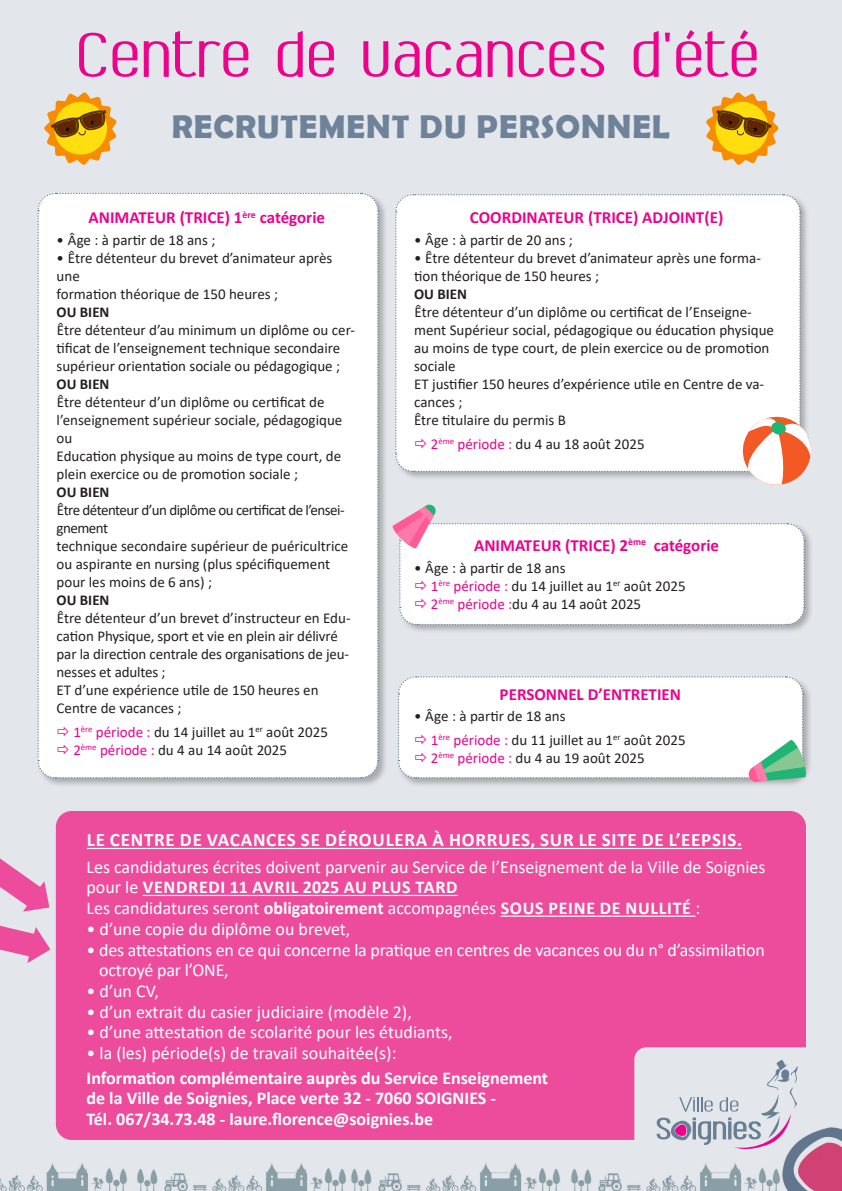
<style>
.page{position:relative;width:842px;height:1191px;background:#e3e6eb}
.page>*{position:absolute;margin:0;border:0;box-sizing:border-box;transform-origin:0 0}
.t1{font:73px "Ambrosia Demo";color:#ed028c}
.t2{font:700 33px "Berlin Sans FB Demi";letter-spacing:.03em;color:#6e8399}
.t3{font:700 19px "Calibri";letter-spacing:.04em;color:#fff}
.t4{font:18px/20.7px "Calibri";color:#fff}
.t5{font:700 18px/20.7px "Calibri";color:#fff}
.t6{font:700 17px "Calibri";color:#ed028c}
.t7{font:15px/18px "Calibri";color:#231f20}
.t8{font:700 15px "Calibri";color:#231f20}
.s1{color:#ed028c}
.s2{font-weight:700}
</style>
<div class="page">
<img style="left:351px;top:1163px;width:209px;height:28px">
<img style="left:137px;top:1163px;width:209px;height:28px">
<img style="left:0;top:1128px;width:127px;height:63px">
<div style="left:398px;top:522px;width:416px;height:112px;background:#231f20;opacity:.3"></div>
<div style="left:36px;top:192px;width:351px;height:595px;background:#231f20;opacity:.3"></div>
<div style="left:397px;top:675px;width:415px;height:112px;background:#231f20;opacity:.3"></div>
<div style="left:56px;top:811px;width:750px;height:329px;background:#ed4c9c;border-radius:16px"></div>
<hr style="left:87px;top:848px;width:655px;height:1px;background:#fff">
<hr style="left:143px;top:895px;width:315px;height:1px;background:#fff">
<hr style="left:501px;top:915px;width:194px;height:1px;background:#fff">
<svg style="left:44px;top:92px;width:72px;height:73px"></svg>
<svg style="left:706px;top:92px;width:72px;height:73px"></svg>
<svg style="left:0;top:858px;width:49px;height:53px"></svg>
<svg style="left:0;top:925px;width:50px;height:38px"></svg>
<svg style="left:634px;top:1047px;width:172px;height:79px;background:#dadde4"></svg>
<img style="left:571px;top:1126px;width:271px;height:65px">
<svg style="left:392px;top:504px;width:413px;height:122px"></svg>
<svg style="left:397px;top:675px;width:410px;height:108px;background:#f4f7f6"></svg>
<div style="left:37px;top:192px;width:342px;height:587px;background:#fff"></div>
<svg style="left:395px;top:194px;width:416px;height:291px;background:#faf8f8"></svg>
<p class="t1" style="left:79px;top:29px;width:685px">Centre de vacances d’ete</p>
<p class="t2" style="left:172px;top:108px;width:500px">RECRUTEMENT DU PERSONNEL</p>
<p class="t6" style="left:89px;top:206px;width:238px">ANIMATEUR (TRICE) 1<sup>ère</sup> catégorie</p>
<p class="t7" style="left:57px;top:231px;width:160px">• Âge : à partir de 18 ans ;</p>
<p class="t7" style="left:57px;top:249px;width:277px">• Être détenteur du brevet d’animateur après une<br>formation théorique de 150 heures ;</p>
<p class="t8" style="left:57px;top:301px;width:54px">OU BIEN</p>
<p class="t7" style="left:57px;top:321px;width:300px">Être détenteur d’au minimum un diplôme ou cer&shy;tificat de l’enseignement technique secondaire supérieur orientation sociale ou pédagogique ;</p>
<p class="t8" style="left:57px;top:373px;width:54px">OU BIEN</p>
<p class="t7" style="left:57px;top:393px;width:287px">Être détenteur d’un diplôme ou certificat de l’enseignement supérieur sociale, pédagogique ou<br>Education physique au moins de type court, de plein exercice ou de promotion sociale ;</p>
<p class="t8" style="left:57px;top:481px;width:54px">OU BIEN</p>
<p class="t7" style="left:57px;top:501px;width:293px">Être détenteur d’un diplôme ou certificat de l’ensei&shy;gnement<br>technique secondaire supérieur de puéricultrice ou aspirante en nursing (plus spécifiquement pour les moins de 6 ans) ;</p>
<p class="t8" style="left:57px;top:589px;width:54px">OU BIEN</p>
<p class="t7" style="left:57px;top:609px;width:296px">Être détenteur d’un brevet d’instructeur en Edu&shy;cation Physique, sport et vie en plein air délivré par la direction centrale des organisations de jeu&shy;nesses et adultes ;</p>
<p class="t7" style="left:57px;top:681px;width:264px">ET d’une expérience utile de 150 heures en<br>Centre de vacances ;</p>
<p class="t7" style="left:73px;top:722px;width:256px"><span class="s1">1</span><sup>ère</sup> <span class="s1">période :</span> du 14 juillet au 1<sup>er</sup> août 2025</p>
<p class="t7" style="left:73px;top:740px;width:215px"><span class="s1">2</span><sup>ème</sup> <span class="s1">période :</span> du 4 au 14 août 2025</p>
<p class="t6" style="left:470px;top:206px;width:255px">COORDINATEUR (TRICE) ADJOINT(E)</p>
<p class="t7" style="left:414px;top:231px;width:160px">• Âge : à partir de 20 ans ;</p>
<p class="t7" style="left:414px;top:249px;width:348px">• Être détenteur du brevet d’animateur après une forma&shy;tion théorique de 150 heures ;</p>
<p class="t8" style="left:414px;top:283px;width:54px">OU BIEN</p>
<p class="t7" style="left:414px;top:303px;width:361px">Être détenteur d’un diplôme ou certificat de l’Enseigne&shy;ment Supérieur social, pédagogique ou éducation physique au moins de type court, de plein exercice ou de promotion sociale</p>
<p class="t7" style="left:414px;top:375px;width:352px">ET justifier 150 heures d’expérience utile en Centre de va&shy;cances ;</p>
<p class="t7" style="left:414px;top:411px;width:153px">Être titulaire du permis B</p>
<p class="t7" style="left:431px;top:434px;width:215px"><span class="s1">2</span><sup>ème</sup> <span class="s1">période :</span> du 4 au 18 août 2025</p>
<p class="t6" style="left:474px;top:533px;width:246px">ANIMATEUR (TRICE) 2<sup>ème</sup> catégorie</p>
<p class="t7" style="left:414px;top:558px;width:153px">• Âge : à partir de 18 ans</p>
<p class="t7" style="left:431px;top:576px;width:256px"><span class="s1">1</span><sup>ère</sup> <span class="s1">période :</span> du 14 juillet au 1<sup>er</sup> août 2025</p>
<p class="t7" style="left:431px;top:594px;width:212px"><span class="s1">2</span><sup>ème</sup> <span class="s1">période :</span>du 4 au 14 août 2025</p>
<p class="t6" style="left:500px;top:682px;width:183px">PERSONNEL D’ENTRETIEN</p>
<p class="t7" style="left:414px;top:707px;width:153px">• Âge : à partir de 18 ans</p>
<p class="t7" style="left:431px;top:730px;width:256px"><span class="s1">1</span><sup>ère</sup> <span class="s1">période :</span> du 11 juillet au 1<sup>er</sup> août 2025</p>
<p class="t7" style="left:431px;top:748px;width:215px"><span class="s1">2</span><sup>ème</sup> <span class="s1">période :</span> du 4 au 19 août 2025</p>
<p class="t3" style="left:87px;top:826px;width:657px">LE CENTRE DE VACANCES SE DÉROULERA À HORRUES, SUR LE SITE DE L’EEPSIS.</p>
<p class="t4" style="left:87px;top:856px;width:680px">Les candidatures écrites doivent parvenir au Service de l’Enseignement de la Ville de Soignies pour le <span class="s2">VENDREDI 11 AVRIL 2025 AU PLUS TARD</span></p>
<p class="t4" style="left:87px;top:897px;width:615px">Les candidatures seront <span class="s2">obligatoirement</span> accompagnées <span class="s2">SOUS PEINE DE NULLITÉ</span> :</p>
<p class="t4" style="left:87px;top:918px;width:265px">• d’une copie du diplôme ou brevet,</p>
<p class="t4" style="left:99px;top:938px;width:667px;text-indent:-13px">• des attestations en ce qui concerne la pratique en centres de vacances ou du n° d’assimilation octroyé par l’ONE,</p>
<p class="t4" style="left:87px;top:980px;width:74px">• d’un CV,</p>
<p class="t4" style="left:87px;top:1001px;width:327px">• d’un extrait du casier judiciaire (modèle 2),</p>
<p class="t4" style="left:87px;top:1021px;width:368px">• d’une attestation de scolarité pour les étudiants,</p>
<p class="t4" style="left:87px;top:1042px;width:312px">• la (les) période(s) de travail souhaitée(s):</p>
<p class="t5" style="left:87px;top:1067px;width:463px">Information complémentaire auprès du Service Enseignement de la Ville de Soignies, Place verte 32 - 7060 SOIGNIES -<br>Tél. 067/34.73.48 - laure.florence@soignies.be</p>
</div>
